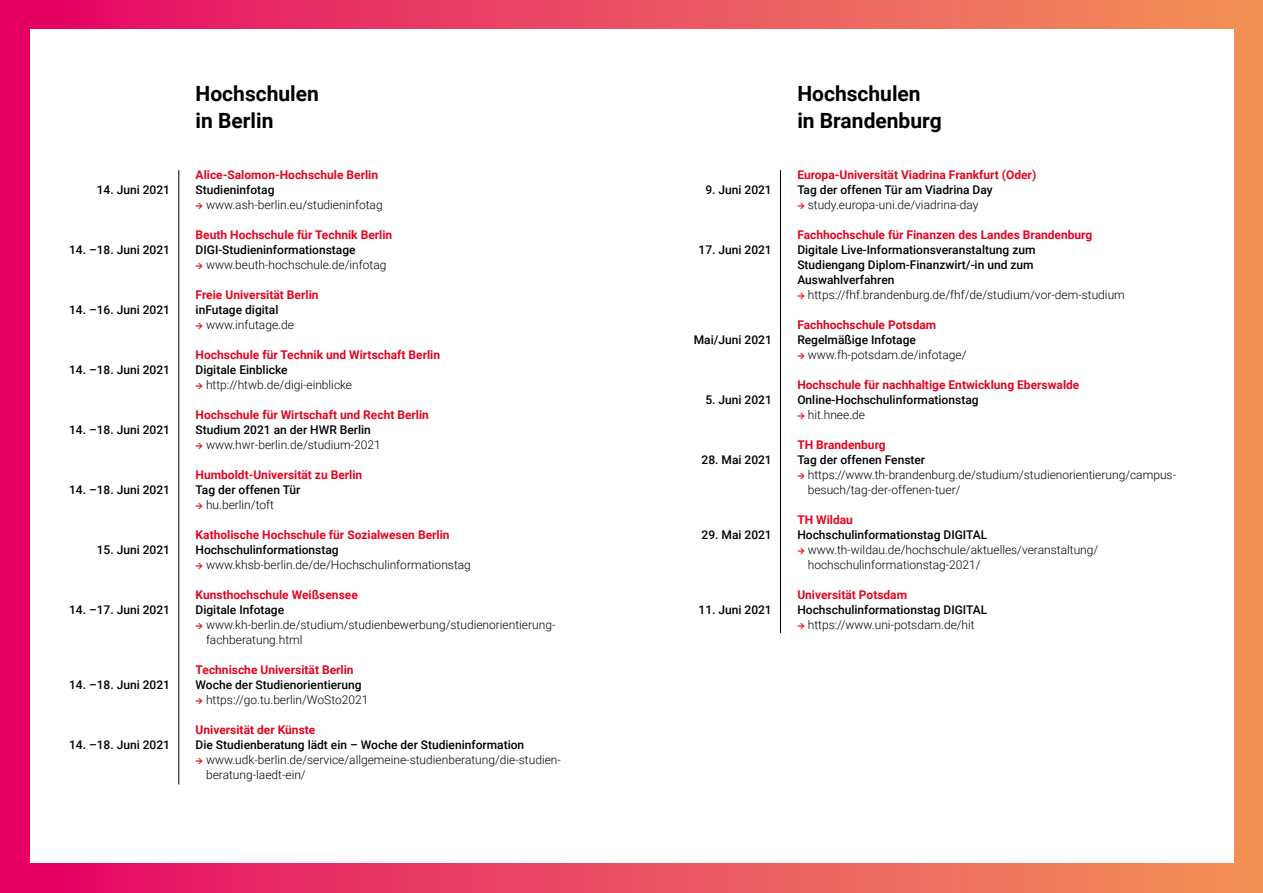
<style>
.page{position:relative;width:1263px;height:893px;background:#fff}
.page>*{position:absolute;margin:0;border:0;box-sizing:border-box;transform-origin:0 0}
.t1{font:700 21px/27px "Roboto";color:#000}
.t2{font:300 12px/15px "Roboto";color:#000}
.t3{font:500 12px/15px "Roboto";color:#000}
.t4{font:700 12px "Roboto";color:#e40521}
.s1{font-family:"Source Sans Pro";font-weight:600;color:#e40521}
</style>
<div class="page">
<div style="left:0;top:0;width:1263px;height:893px;background:linear-gradient(to right,#e40568,#f1965a)"></div>
<div style="left:30px;top:30px;width:1203px;height:833px;background:#fff"></div>
<hr style="left:179px;top:170px;width:1px;height:614px;background:#000">
<hr style="left:780px;top:170px;width:1px;height:463px;background:#000">
<p class="t3" style="left:97px;top:182px;width:75px">14. Juni 2021</p>
<p class="t3" style="left:69px;top:242px;width:102px">14. –18. Juni 2021</p>
<p class="t3" style="left:69px;top:302px;width:102px">14. –16. Juni 2021</p>
<p class="t3" style="left:69px;top:362px;width:102px">14. –18. Juni 2021</p>
<p class="t3" style="left:69px;top:422px;width:102px">14. –18. Juni 2021</p>
<p class="t3" style="left:69px;top:482px;width:102px">14. –18. Juni 2021</p>
<p class="t3" style="left:97px;top:542px;width:75px">15. Juni 2021</p>
<p class="t3" style="left:69px;top:602px;width:102px">14. –17. Juni 2021</p>
<p class="t3" style="left:69px;top:677px;width:102px">14. –18. Juni 2021</p>
<p class="t3" style="left:69px;top:737px;width:102px">14. –18. Juni 2021</p>
<h1 class="t1" style="left:196px;top:79px;width:125px">Hochschulen in Berlin</h1>
<h1 class="t1" style="left:797px;top:79px;width:146px">Hochschulen in Brandenburg</h1>
<p class="t4" style="left:196px;top:166px;width:184px">Alice-Salomon-Hochschule Berlin</p>
<p class="t3" style="left:196px;top:182px;width:80px">Studieninfotag</p>
<p class="t2" style="left:196px;top:197px;width:189px"><span class="s1">→</span> www.ash-berlin.eu/studieninfotag</p>
<p class="t4" style="left:196px;top:226px;width:198px">Beuth Hochschule für Technik Berlin</p>
<p class="t3" style="left:196px;top:242px;width:162px">DIGI-Studieninformationstage</p>
<p class="t2" style="left:196px;top:257px;width:192px"><span class="s1">→</span> www.beuth-hochschule.de/infotag</p>
<p class="t4" style="left:196px;top:286px;width:124px">Freie Universität Berlin</p>
<p class="t3" style="left:196px;top:302px;width:84px">inFutage digital</p>
<p class="t2" style="left:196px;top:317px;width:100px"><span class="s1">→</span> www.infutage.de</p>
<p class="t4" style="left:196px;top:346px;width:246px">Hochschule für Technik und Wirtschaft Berlin</p>
<p class="t3" style="left:196px;top:362px;width:94px">Digitale Einblicke</p>
<p class="t2" style="left:196px;top:377px;width:158px"><span class="s1">→</span> http://htwb.de/digi-einblicke</p>
<p class="t4" style="left:196px;top:406px;width:235px">Hochschule für Wirtschaft und Recht Berlin</p>
<p class="t3" style="left:196px;top:422px;width:177px">Studium 2021 an der HWR Berlin</p>
<p class="t2" style="left:196px;top:437px;width:187px"><span class="s1">→</span> www.hwr-berlin.de/studium-2021</p>
<p class="t4" style="left:196px;top:466px;width:168px">Humboldt-Universität zu Berlin</p>
<p class="t3" style="left:196px;top:482px;width:106px">Tag der offenen Tür</p>
<p class="t2" style="left:196px;top:497px;width:80px"><span class="s1">→</span> hu.berlin/toft</p>
<p class="t4" style="left:196px;top:526px;width:255px">Katholische Hochschule für Sozialwesen Berlin</p>
<p class="t3" style="left:196px;top:542px;width:145px">Hochschulinformationstag</p>
<p class="t2" style="left:196px;top:557px;width:277px"><span class="s1">→</span> www.khsb-berlin.de/de/Hochschulinformationstag</p>
<p class="t4" style="left:196px;top:586px;width:164px">Kunsthochschule Weißsensee</p>
<p class="t3" style="left:196px;top:602px;width:90px">Digitale Infotage</p>
<p class="t2" style="left:206px;top:617px;width:351px;text-indent:-10px"><span class="s1">→</span> www.kh-berlin.de/studium/studienbewerbung/studienorientierung&shy;fachberatung.html</p>
<p class="t4" style="left:196px;top:661px;width:160px">Technische Universität Berlin</p>
<p class="t3" style="left:196px;top:677px;width:167px">Woche der Studienorientierung</p>
<p class="t2" style="left:196px;top:692px;width:174px"><span class="s1">→</span> https://go.tu.berlin/WoSto2021</p>
<p class="t4" style="left:196px;top:721px;width:121px">Universität der Künste</p>
<p class="t3" style="left:196px;top:737px;width:330px">Die Studienberatung lädt ein – Woche der Studieninformation</p>
<p class="t2" style="left:206px;top:752px;width:356px;text-indent:-10px"><span class="s1">→</span> www.udk-berlin.de/service/allgemeine-studienberatung/die-studien&shy;beratung-laedt-ein/</p>
<p class="t4" style="left:797px;top:166px;width:240px">Europa-Universität Viadrina Frankfurt (Oder)</p>
<p class="t3" style="left:797px;top:182px;width:197px">Tag der offenen Tür am Viadrina Day</p>
<p class="t2" style="left:797px;top:197px;width:183px"><span class="s1">→</span> study.europa-uni.de/viadrina-day</p>
<p class="t4" style="left:797px;top:226px;width:297px">Fachhochschule für Finanzen des Landes Brandenburg</p>
<p class="t3" style="left:797px;top:242px;width:240px">Digitale Live-Informationsveranstaltung zum<br>Studiengang Diplom-Finanzwirt/-in und zum<br>Auswahlverfahren</p>
<p class="t2" style="left:797px;top:287px;width:329px"><span class="s1">→</span> https://fhf.brandenburg.de/fhf/de/studium/vor-dem-studium</p>
<p class="t4" style="left:797px;top:316px;width:141px">Fachhochschule Potsdam</p>
<p class="t3" style="left:797px;top:332px;width:120px">Regelmäßige Infotage</p>
<p class="t2" style="left:797px;top:347px;width:171px"><span class="s1">→</span> www.fh-potsdam.de/infotage/</p>
<p class="t4" style="left:797px;top:376px;width:284px">Hochschule für nachhaltige Entwicklung Eberswalde</p>
<p class="t3" style="left:797px;top:392px;width:183px">Online-Hochschulinformationstag</p>
<p class="t2" style="left:797px;top:407px;width:69px"><span class="s1">→</span> hit.hnee.de</p>
<p class="t4" style="left:797px;top:436px;width:90px">TH Brandenburg</p>
<p class="t3" style="left:797px;top:452px;width:129px">Tag der offenen Fenster</p>
<p class="t2" style="left:808px;top:467px;width:370px;text-indent:-10px"><span class="s1">→</span> https://www.th-brandenburg.de/studium/studienorientierung/campus&shy;besuch/tag-der-offenen-tuer/</p>
<p class="t4" style="left:797px;top:511px;width:57px">TH Wildau</p>
<p class="t3" style="left:797px;top:527px;width:191px">Hochschulinformationstag DIGITAL</p>
<p class="t2" style="left:808px;top:542px;width:292px;text-indent:-10px"><span class="s1">→</span> www.th-wildau.de/hochschule/aktuelles/veranstaltung/ hochschulinformationstag-2021/</p>
<p class="t4" style="left:797px;top:586px;width:111px">Universität Potsdam</p>
<p class="t3" style="left:797px;top:602px;width:191px">Hochschulinformationstag DIGITAL</p>
<p class="t2" style="left:797px;top:617px;width:179px"><span class="s1">→</span> https://www.uni-potsdam.de/hit</p>
<p class="t3" style="left:705px;top:182px;width:68px">9. Juni 2021</p>
<p class="t3" style="left:698px;top:242px;width:75px">17. Juni 2021</p>
<p class="t3" style="left:694px;top:332px;width:80px">Mai/Juni 2021</p>
<p class="t3" style="left:705px;top:392px;width:68px">5. Juni 2021</p>
<p class="t3" style="left:701px;top:452px;width:72px">28. Mai 2021</p>
<p class="t3" style="left:701px;top:527px;width:72px">29. Mai 2021</p>
<p class="t3" style="left:698px;top:602px;width:75px">11. Juni 2021</p>
</div>
